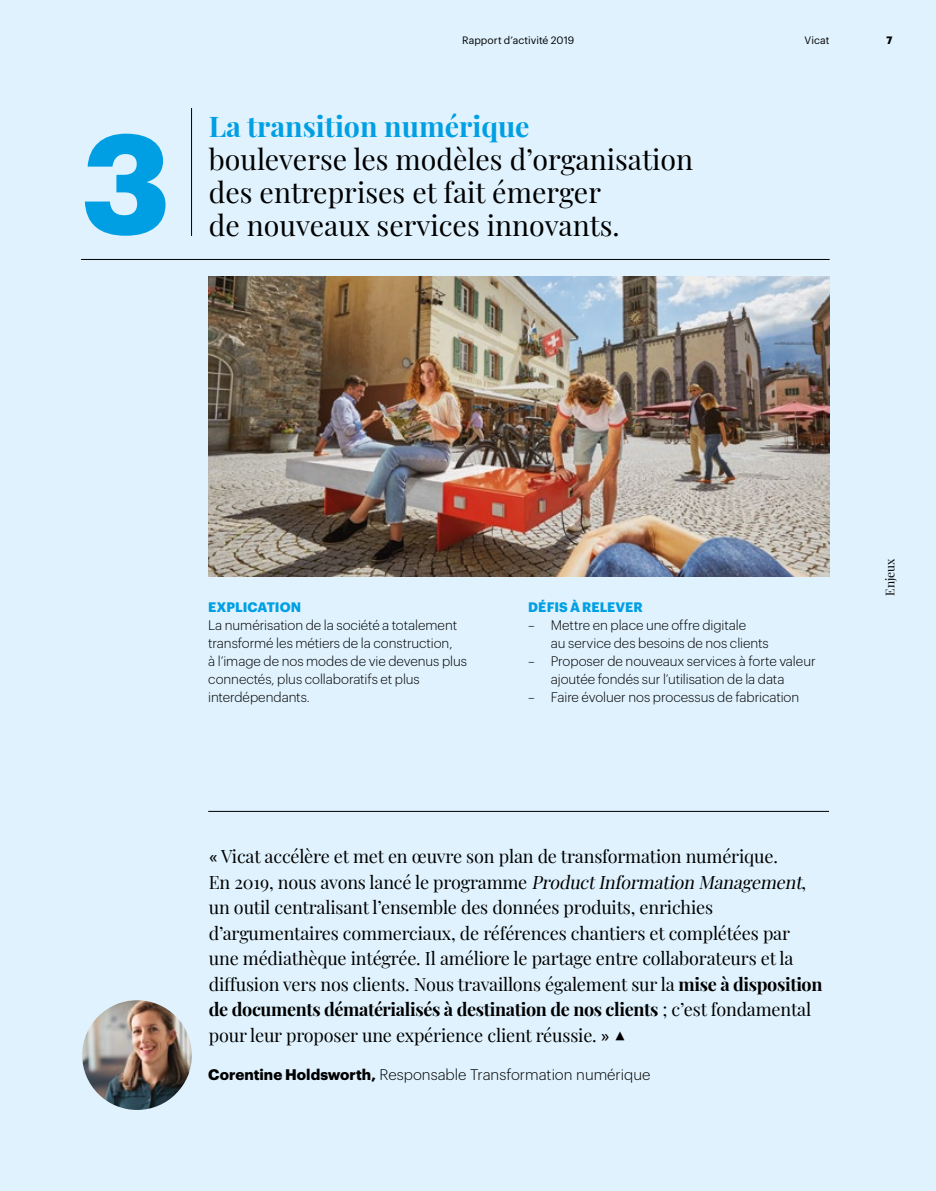
<style>
.page{position:relative;width:936px;height:1191px;background:#fff}
.page>*{position:absolute;margin:0;border:0;box-sizing:border-box;transform-origin:0 0}
.t1{font:700 138.45px "Graphik";color:#009fe3}
.t2{font:28.5px/33px "Playfair Display";color:#000}
.t3{font:700 28.5px "Playfair Display";color:#009fe3}
.t4{font:18px/25.5px "Playfair Display";letter-spacing:-.01em;color:#000}
.t5{font:300 15px "Graphik";color:#000}
.t6{font:300 13.5px/18px "Graphik";color:#000}
.t7{font:700 13.5px "Graphik";letter-spacing:.005em;color:#009fe3}
.t8{font:12px "Playfair Display";color:#000}
.t9{font:10.5px "Graphik";letter-spacing:.005em;color:#000}
.t10{font:700 10.5px "Graphik";color:#000}
.s1{font-family:"Graphik"}
.s2{font-style:italic}
.s3{font-weight:700}
</style>
<div class="page">
<div style="left:0;top:0;width:935px;height:1191px;background:#dff2fd"></div>
<hr style="left:81px;top:259px;width:748px;height:1px;background:#000">
<hr style="left:191px;top:108px;width:1px;height:128px;background:#000">
<img style="left:82px;top:1000px;width:110px;height:110px;border-radius:55px">
<hr style="left:208px;top:811px;width:621px;height:1px;background:#000">
<img style="left:209px;top:277px;width:620px;height:299px">
<h1 class="t1" style="left:81px;top:77px;width:91px">3</h1>
<p class="t9" style="left:462px;top:32px;width:114px">Rapport d’activité 2019</p>
<p class="t9" style="left:804px;top:32px;width:26px">Vicat</p>
<p class="t10" style="left:886px;top:32px;width:7px">7</p>
<h2 class="t3" style="left:209px;top:104px;width:322px">La transition numérique</h2>
<h2 class="t2" style="left:209px;top:140px;width:486px">bouleverse les modèles d’organisation des entreprises et fait émerger<br>de nouveaux services innovants.</h2>
<p class="t7" style="left:208px;top:597px;width:94px">EXPLICATION</p>
<p class="t6" style="left:208px;top:615px;width:260px">La numérisation de la société a totalement transformé les métiers de la construction,<br>à l’image de nos modes de vie devenus plus connectés, plus collaboratifs et plus interdépendants.</p>
<p class="t7" style="left:528px;top:597px;width:116px">DÉFIS À RELEVER</p>
<p class="t6" style="left:551px;top:615px;width:219px;text-indent:-23px">– Mettre en place une offre digitale<br>au service des besoins de nos clients</p>
<p class="t6" style="left:551px;top:651px;width:266px;text-indent:-23px">– Proposer de nouveaux services à forte valeur ajoutée fondés sur l’utilisation de la data</p>
<p class="t6" style="left:528px;top:687px;width:272px">– Faire évoluer nos processus de fabrication</p>
<p class="t4" style="left:209px;top:842px;width:615px"><span class="s1">«</span> Vicat accélère et met en œuvre son plan de transformation numérique.<br>En 2019, nous avons lancé le programme <span class="s2">ProductInformation Management</span>, un outil centralisant l’ensemble des données produits, enrichies d’argumentaires commerciaux, de références chantiers et complétées par une médiathèque intégrée. Il améliore le partage entre collaborateurs et la diffusion vers nos clients. Nous travaillons également sur la <span class="s3">mise à disposition de documents dématérialisés à destination de nos clients</span> ; c’est fondamental pour leur proposer une expérience client réussie. <span class="s1">»</span></p>
<p class="t5" style="left:208px;top:1064px;width:443px"><span class="s3">Corentine Holdsworth,</span> Responsable Transformation numérique</p>
<p class="t8" style="left:880px;top:595px;width:38px;rotate:-90deg">Enjeux</p>
</div>
